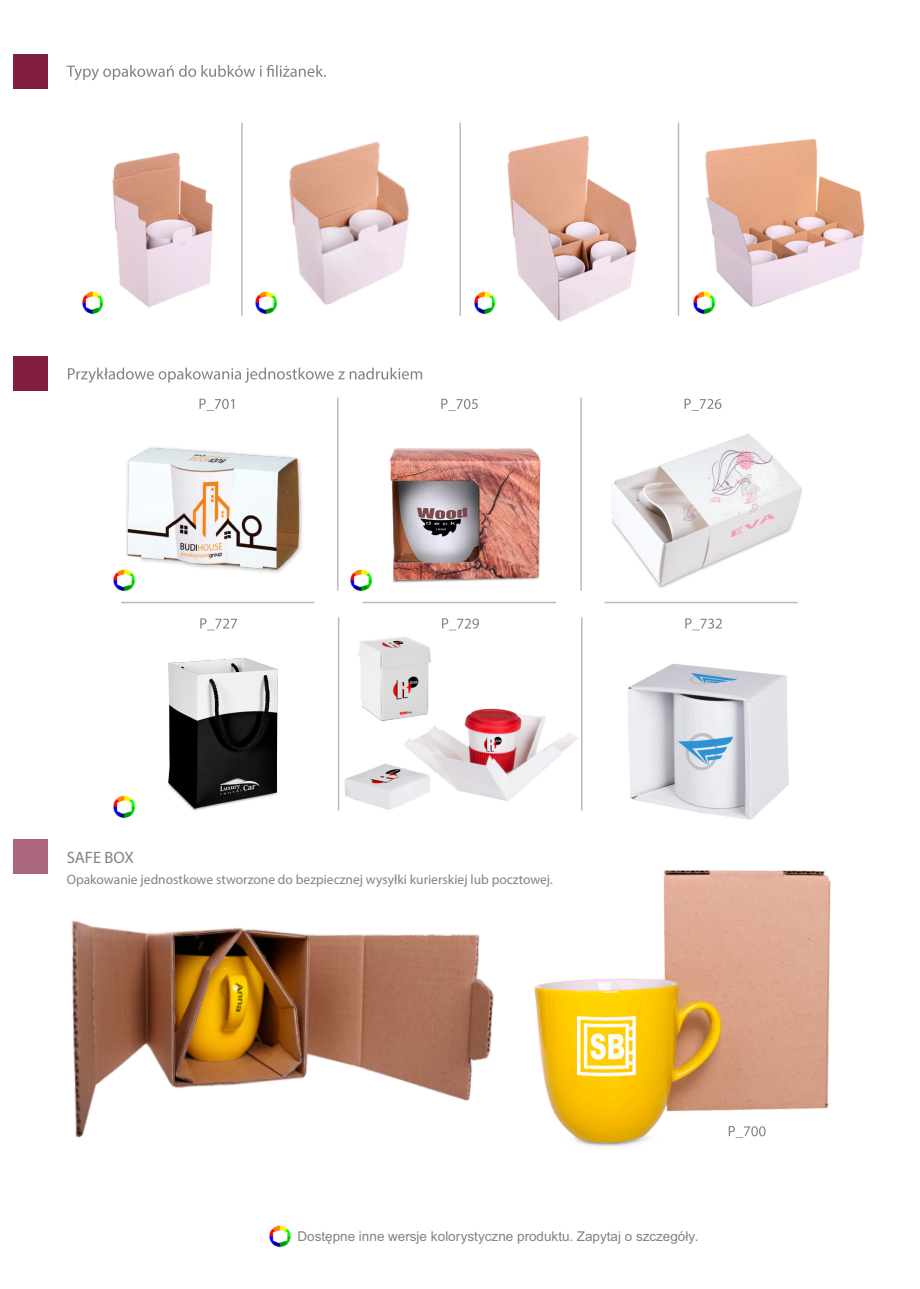
<style>
.page{position:relative;width:920px;height:1289px;background:#fff}
.page>*{position:absolute;margin:0;border:0;box-sizing:border-box;transform-origin:0 0}
.t1{font:16.5px "Myriad Pro";color:#818281}
.t2{font:13.5px "Myriad Pro";color:#818281}
.t3{font:13.5px "Arial";color:#818281}
</style>
<div class="page">
<hr style="left:241px;top:123px;width:2px;height:193px;background:#bababb">
<hr style="left:459px;top:123px;width:2px;height:193px;background:#bababb">
<hr style="left:677px;top:123px;width:2px;height:193px;background:#bababb">
<hr style="left:337px;top:397px;width:1px;height:194px;background:#bababb">
<hr style="left:580px;top:397px;width:2px;height:194px;background:#bababb">
<svg style="left:199px;top:399px;width:35px;height:12px"></svg>
<svg style="left:441px;top:399px;width:36px;height:9px"></svg>
<svg style="left:684px;top:399px;width:37px;height:12px"></svg>
<hr style="left:121px;top:602px;width:193px;height:1px;background:#bababb">
<hr style="left:363px;top:602px;width:193px;height:1px;background:#bababb">
<hr style="left:604px;top:602px;width:193px;height:1px;background:#bababb">
<hr style="left:338px;top:617px;width:1px;height:193px;background:#bababb">
<hr style="left:581px;top:617px;width:1px;height:193px;background:#bababb">
<svg style="left:200px;top:618px;width:37px;height:12px"></svg>
<svg style="left:442px;top:618px;width:37px;height:12px"></svg>
<svg style="left:685px;top:618px;width:37px;height:12px"></svg>
<img style="left:126px;top:447px;width:176px;height:126px">
<img style="left:611px;top:433px;width:191px;height:155px">
<img style="left:167px;top:657px;width:111px;height:154px">
<img style="left:627px;top:663px;width:162px;height:157px">
<img style="left:82px;top:291px;width:21px;height:23px">
<img style="left:255px;top:291px;width:11px;height:23px">
<img style="left:474px;top:293px;width:5px;height:20px">
<img style="left:693px;top:293px;width:5px;height:19px">
<img style="left:113px;top:568px;width:22px;height:23px">
<img style="left:113px;top:795px;width:22px;height:23px">
<img style="left:269px;top:1225px;width:22px;height:22px">
<img style="left:338px;top:699px;width:245px;height:112px">
<img style="left:352px;top:637px;width:84px;height:90px">
<img style="left:698px;top:138px;width:167px;height:177px">
<img style="left:479px;top:125px;width:201px;height:197px">
<img style="left:266px;top:141px;width:143px;height:174px">
<svg style="left:67px;top:65px;width:259px;height:15px"></svg>
<div style="left:14px;top:54px;width:34px;height:34px;background:#811e42"></div>
<svg style="left:68px;top:367px;width:354px;height:16px"></svg>
<div style="left:14px;top:357px;width:34px;height:34px;background:#811e42"></div>
<div style="left:14px;top:840px;width:34px;height:34px;background:#a9667e"></div>
<img style="left:103px;top:152px;width:110px;height:156px">
<img style="left:71px;top:920px;width:423px;height:218px">
<img style="left:534px;top:870px;width:297px;height:277px">
<img style="left:350px;top:408px;width:232px;height:184px">
<svg style="left:728px;top:1126px;width:37px;height:12px"></svg>
<p class="t1" style="left:67px;top:850px;width:69px">SAFE BOX</p>
<p class="t2" style="left:67px;top:874px;width:487px">Opakowanie jednostkowe stworzone do bezpiecznej wysyłki kurierskiej lub pocztowej.</p>
<p class="t3" style="left:297px;top:1231px;width:402px">Dostępne inne wersje kolorystyczne produktu. Zapytaj o szczegóły.</p>
</div>
